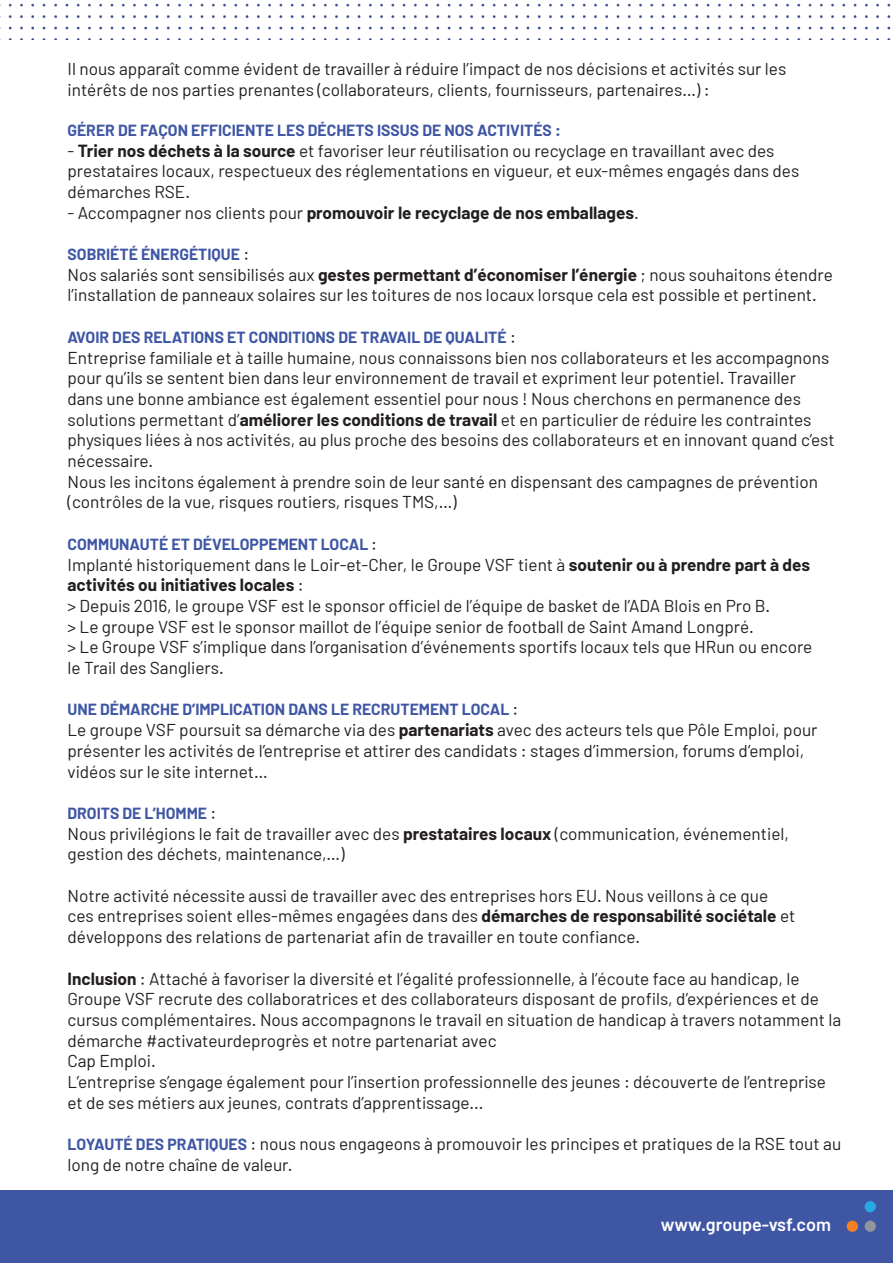
<style>
.page{position:relative;width:893px;height:1263px;background:#fff}
.page>*{position:absolute;margin:0;border:0;box-sizing:border-box;transform-origin:0 0}
.t1{font:600 18px "Barlow";color:#fff}
.t2{font:17.25px/20.7px "Barlow";color:#231f20}
.t3{font:700 17.25px "Barlow";color:#231f20}
.t4{font:700 15.75px "Barlow";color:#3f56a5}
.s1{font-weight:700}
.s2{font-weight:400}
.s3{font-weight:400;font-size:17.25px;color:#231f20}
.s4{font-weight:700;font-size:15.75px;color:#3f56a5}
</style>
<div class="page">
<img style="left:0;top:3px;width:891px;height:37px">
<div style="left:0;top:1191px;width:893px;height:72px;background:#3f56a5"></div>
<div style="left:865px;top:1201px;width:11px;height:11px;background:#24aae1;border-radius:50%"></div>
<svg style="left:847px;top:1220px;width:11px;height:12px"></svg>
<div style="left:865px;top:1220px;width:11px;height:12px;background:#939598;border-radius:50%"></div>
<svg style="left:846px;top:1220px;width:8px;height:12px"></svg>
<p class="t2" style="left:68px;top:58px;width:720px">Il nous apparaît comme évident de travailler à réduire l’impact de nos décisions et activités sur les intérêts de nos parties prenantes (collaborateurs, clients, fournisseurs, partenaires…) :</p>
<p class="t4" style="left:68px;top:120px;width:495px">GÉRER DE FAÇON EFFICIENTE LES DÉCHETS ISSUS DE NOS ACTIVITÉS :</p>
<p class="t2" style="left:68px;top:140px;width:733px">- <span class="s1">Trier nos déchets à la source</span> et favoriser leur réutilisation ou recyclage en travaillant avec des prestataires locaux, respectueux des réglementations en vigueur, et eux-mêmes engagés dans des démarches RSE.</p>
<p class="t3" style="left:68px;top:202px;width:573px"><span class="s2">- Accompagner nos clients pour</span> promouvoir le recyclage de nos emballages<span class="s2">.</span></p>
<p class="t4" style="left:68px;top:245px;width:183px">SOBRIÉTÉ ÉNERGÉTIQUE <span class="s3">:</span></p>
<p class="t2" style="left:68px;top:264px;width:767px">Nos salariés sont sensibilisés aux <span class="s1">gestes permettant d’économiser l’énergie</span> ; nous souhaitons étendre l’installation de panneaux solaires sur les toitures de nos locaux lorsque cela est possible et pertinent.</p>
<p class="t4" style="left:68px;top:327px;width:450px">AVOIR DES RELATIONS ET CONDITIONS DE TRAVAIL DE QUALITÉ <span class="s3">:</span></p>
<p class="t2" style="left:68px;top:347px;width:769px">Entreprise familiale et à taille humaine, nous connaissons bien nos collaborateurs et les accompagnons pour qu’ils se sentent bien dans leur environnement de travail et expriment leur potentiel. Travailler dans une bonne ambiance est également essentiel pour nous ! Nous cherchons en permanence des solutions permettant d’<span class="s1">améliorer les conditions de travail</span> et en particulier de réduire les contraintes physiques liées à nos activités, au plus proche des besoins des collaborateurs et en innovant quand c’est nécessaire.</p>
<p class="t2" style="left:68px;top:471px;width:752px">Nous les incitons également à prendre soin de leur santé en dispensant des campagnes de prévention (contrôles de la vue, risques routiers, risques TMS,…)</p>
<p class="t4" style="left:68px;top:534px;width:311px">COMMUNAUTÉ ET DÉVELOPPEMENT LOCAL <span class="s3">:</span></p>
<p class="t2" style="left:68px;top:553px;width:744px">Implanté historiquement dans le Loir-et-Cher, le Groupe VSF tient à <span class="s1">soutenir ou à prendre part à des activités ou initiatives locales</span> :</p>
<p class="t2" style="left:68px;top:595px;width:704px">&gt; Depuis 2016, le groupe VSF est le sponsor officiel de l’équipe de basket de l’ADA Blois en Pro B.</p>
<p class="t2" style="left:68px;top:616px;width:746px">&gt; Le groupe VSF est le sponsor maillot de l’équipe senior de football de Saint Amand Longpré.<br>&gt; Le Groupe VSF s’implique dans l’organisation d’événements sportifs locaux tels que HRun ou encore le Trail des Sangliers.</p>
<p class="t4" style="left:68px;top:700px;width:452px">UNE DÉMARCHE D’IMPLICATION DANS LE RECRUTEMENT LOCAL <span class="s3">:</span></p>
<p class="t2" style="left:68px;top:719px;width:751px">Le groupe VSF poursuit sa démarche via des <span class="s1">partenariats</span> avec des acteurs tels que Pôle Emploi, pour présenter les activités de l’entreprise et attirer des candidats : stages d’immersion, forums d’emploi, vidéos sur le site internet…</p>
<p class="t4" style="left:68px;top:803px;width:150px">DROITS DE L’HOMME <span class="s3">:</span></p>
<p class="t2" style="left:68px;top:823px;width:723px">Nous privilégions le fait de travailler avec des <span class="s1">prestataires locaux</span> (communication, événementiel, gestion des déchets, maintenance,…)</p>
<p class="t2" style="left:68px;top:885px;width:729px">Notre activité nécessite aussi de travailler avec des entreprises hors EU. Nous veillons à ce que ces entreprises soient elles-mêmes engagées dans des <span class="s1">démarches de responsabilité sociétale</span> et développons des relations de partenariat afin de travailler en toute confiance.</p>
<p class="t2" style="left:68px;top:967px;width:775px"><span class="s1">Inclusion</span> : Attaché à favoriser la diversité et l’égalité professionnelle, à l’écoute face au handicap, le Groupe VSF recrute des collaboratrices et des collaborateurs disposant de profils, d’expériences et de cursus complémentaires. Nous accompagnons le travail en situation de handicap à travers notamment la démarche #activateurdeprogrès et notre partenariat avec<br>Cap Emploi.</p>
<p class="t2" style="left:68px;top:1071px;width:760px">L’entreprise s’engage également pour l’insertion professionnelle des jeunes : découverte de l’entreprise et de ses métiers aux jeunes, contrats d’apprentissage...</p>
<p class="t2" style="left:68px;top:1133px;width:775px"><span class="s4">LOYAUTÉ DES PRATIQUES</span> : nous nous engageons à promouvoir les principes et pratiques de la RSE tout au long de notre chaîne de valeur.</p>
<p class="t1" style="left:661px;top:1214px;width:172px">www.groupe-vsf.com</p>
</div>
